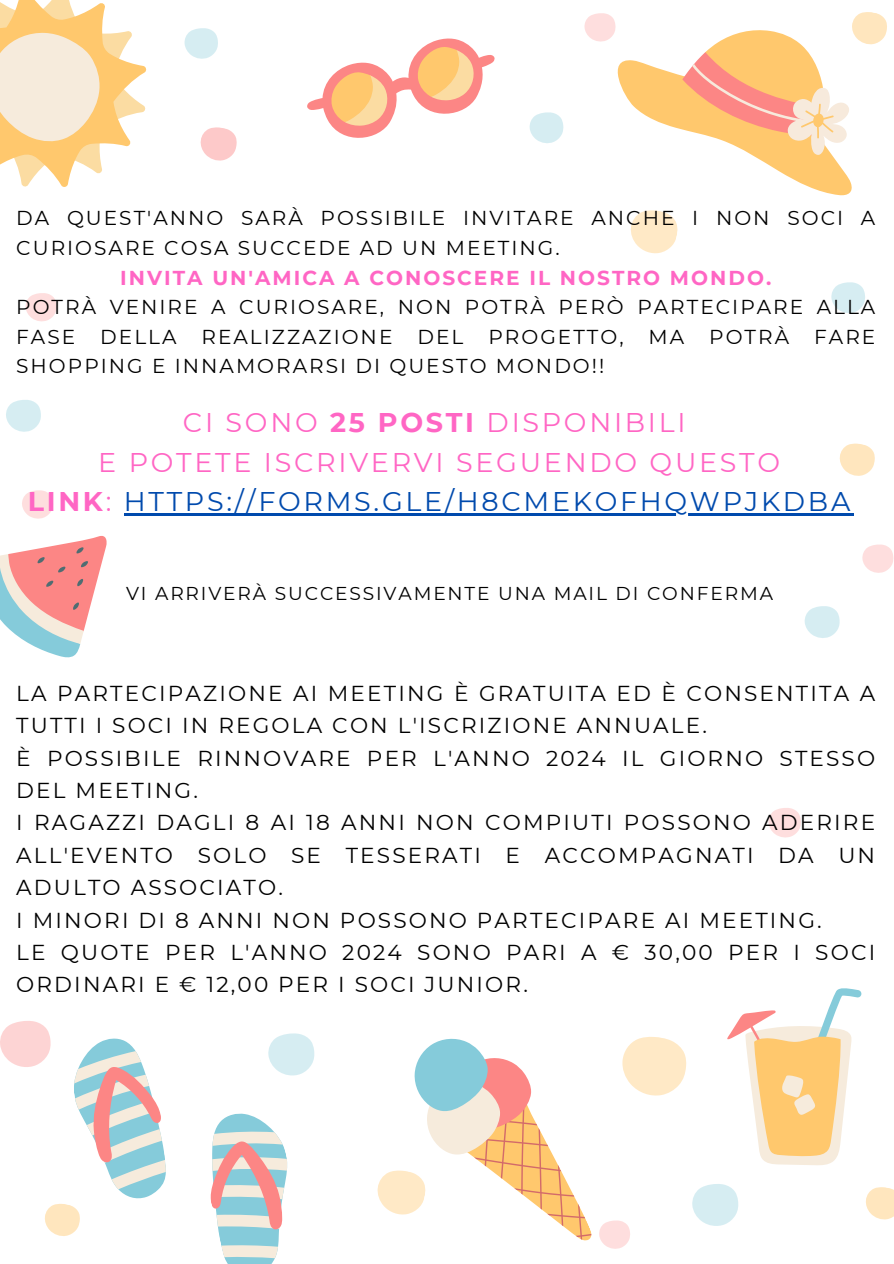
<style>
.page{position:relative;width:894px;height:1264px;background:#fff}
.page>*{position:absolute;margin:0;border:0;box-sizing:border-box;transform-origin:0 0}
.t1{font:27px "Montserrat";letter-spacing:.1em;color:#ff66c4}
.t2{font:27px "Montserrat";letter-spacing:.1em;color:#004aad}
.t3{font:700 27px "Montserrat";color:#ff66c4}
.t4{font:21.6px/32.4px "Montserrat";letter-spacing:.1em;color:#000}
.t5{font:20.1px "Montserrat";letter-spacing:.1em;color:#000}
.t6{font:700 20.1px "Montserrat";letter-spacing:.1em;color:#ff66c4}
.t7{font:18.6px "Montserrat";letter-spacing:.1em;color:#000}
.s1{font-weight:700}
.s2{font-weight:400}
</style>
<div class="page">
<svg style="left:0;top:0;width:147px;height:187px"></svg>
<svg style="left:307px;top:38px;width:187px;height:100px"></svg>
<svg style="left:529px;top:112px;width:34px;height:31px"></svg>
<svg style="left:804px;top:606px;width:35px;height:32px"></svg>
<svg style="left:584px;top:12px;width:303px;height:184px"></svg>
<svg style="left:184px;top:28px;width:34px;height:31px"></svg>
<svg style="left:630px;top:210px;width:48px;height:44px"></svg>
<svg style="left:200px;top:127px;width:37px;height:34px"></svg>
<svg style="left:831px;top:282px;width:34px;height:31px"></svg>
<svg style="left:25px;top:293px;width:32px;height:28px"></svg>
<svg style="left:839px;top:443px;width:36px;height:33px"></svg>
<svg style="left:210px;top:1113px;width:78px;height:150px"></svg>
<svg style="left:862px;top:544px;width:31px;height:29px"></svg>
<svg style="left:768px;top:808px;width:32px;height:29px"></svg>
<svg style="left:268px;top:1033px;width:46px;height:42px"></svg>
<svg style="left:6px;top:400px;width:35px;height:32px"></svg>
<svg style="left:0;top:490px;width:128px;height:168px"></svg>
<svg style="left:0;top:1021px;width:166px;height:215px"></svg>
<hr style="left:124px;top:513px;width:728px;height:2px;background:#004aad">
<svg style="left:377px;top:988px;width:516px;height:261px"></svg>
<p class="t5" style="left:16px;top:206px;width:860px">DA QUEST'ANNO SARÀ POSSIBILE INVITARE ANCHE I NON SOCI A</p>
<p class="t5" style="left:16px;top:235px;width:545px">CURIOSARE COSA SUCCEDE AD UN MEETING.</p>
<p class="t6" style="left:120px;top:265px;width:652px">INVITA UN'AMICA A CONOSCERE IL NOSTRO MONDO.</p>
<p class="t5" style="left:16px;top:295px;width:860px">POTRÀ VENIRE A CURIOSARE, NON POTRÀ PERÒ PARTECIPARE ALLA</p>
<p class="t5" style="left:16px;top:324px;width:860px">FASE DELLA REALIZZAZIONE DEL PROGETTO, MA POTRÀ FARE</p>
<p class="t5" style="left:16px;top:354px;width:589px">SHOPPING E INNAMORARSI DI QUESTO MONDO!!</p>
<p class="t1" style="left:183px;top:406px;width:504px">CI SONO <span class="s1">25 POSTI</span> DISPONIBILI</p>
<p class="t1" style="left:98px;top:445px;width:683px">E POTETE ISCRIVERVI SEGUENDO QUESTO</p>
<p class="t3" style="left:28px;top:485px;width:85px">LINK<span class="s2">:</span></p>
<p class="t2" style="left:124px;top:485px;width:727px">HTTPS://FORMS.GLE/H8CMEKOFHQWPJKDBA</p>
<p class="t7" style="left:126px;top:581px;width:648px">VI ARRIVERÀ SUCCESSIVAMENTE UNA MAIL DI CONFERMA</p>
<p class="t4" style="left:16px;top:676px;width:860px">LA PARTECIPAZIONE AI MEETING È GRATUITA ED È CONSENTITA A TUTTI I SOCI IN REGOLA CON L'ISCRIZIONE ANNUALE.<br>È POSSIBILE RINNOVARE PER L'ANNO 2024 IL GIORNO STESSO DEL MEETING.<br>I RAGAZZI DAGLI 8 AI 18 ANNI NON COMPIUTI POSSONO ADERIRE ALL'EVENTO SOLO SE TESSERATI E ACCOMPAGNATI DA UN ADULTO ASSOCIATO.<br>I MINORI DI 8 ANNI NON POSSONO PARTECIPARE AI MEETING.<br>LE QUOTE PER L'ANNO 2024 SONO PARI A € 30,00 PER I SOCI ORDINARI E € 12,00 PER I SOCI JUNIOR.</p>
</div>
